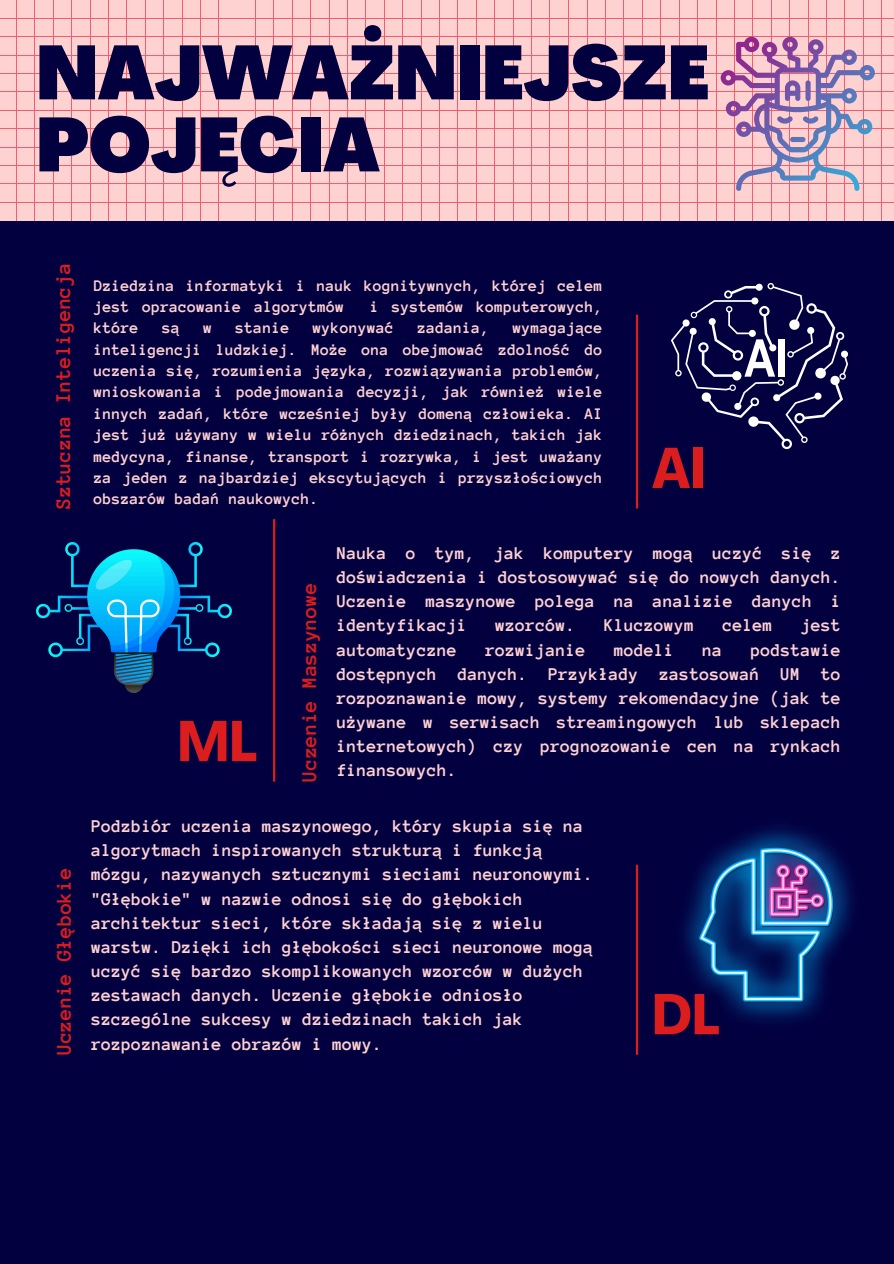
<style>
.page{position:relative;width:894px;height:1264px;background:#fff}
.page>*{position:absolute;margin:0;border:0;box-sizing:border-box;transform-origin:0 0}
.t1{font:900 condensed 75px/72px "Agrandir";color:#030040}
.t2{font:700 condensed 56.55px "Agrandir";color:#db1d1d}
.t3{font:700 21.45px "Anonymous Pro";color:#db1d1d}
.t4{font:700 18.45px/24.2px "Anonymous Pro";color:#ffd2d2;text-align:justify}
.t5{font:700 16.5px/21.3px "Anonymous Pro";color:#ffd2d2}
</style>
<div class="page">
<div style="left:0;top:0;width:893px;height:1263px;background:#030040"></div>
<div style="left:568px;top:0;width:325px;height:221px;background:#ffd2d2"></div>
<hr style="left:587px;top:0;width:1px;height:221px;background:#f35c71">
<hr style="left:605px;top:0;width:1px;height:221px;background:#f35c71">
<hr style="left:623px;top:0;width:1px;height:221px;background:#f35c71">
<hr style="left:642px;top:0;width:1px;height:221px;background:#f35c71">
<hr style="left:660px;top:0;width:1px;height:221px;background:#f35c71">
<hr style="left:678px;top:0;width:1px;height:221px;background:#f35c71">
<hr style="left:697px;top:0;width:1px;height:221px;background:#f35c71">
<hr style="left:715px;top:0;width:1px;height:221px;background:#f35c71">
<hr style="left:734px;top:0;width:1px;height:221px;background:#f35c71">
<hr style="left:752px;top:0;width:1px;height:221px;background:#f35c71">
<hr style="left:770px;top:0;width:1px;height:221px;background:#f35c71">
<hr style="left:789px;top:0;width:1px;height:221px;background:#f35c71">
<hr style="left:807px;top:0;width:1px;height:221px;background:#f35c71">
<hr style="left:826px;top:0;width:1px;height:221px;background:#f35c71">
<hr style="left:844px;top:0;width:1px;height:221px;background:#f35c71">
<hr style="left:862px;top:0;width:1px;height:221px;background:#f35c71">
<hr style="left:881px;top:0;width:1px;height:221px;background:#f35c71">
<hr style="left:568px;top:0;width:325px;height:1px;background:#f35c71">
<hr style="left:568px;top:18px;width:325px;height:1px;background:#f35c71">
<hr style="left:568px;top:37px;width:325px;height:1px;background:#f35c71">
<hr style="left:568px;top:55px;width:325px;height:1px;background:#f35c71">
<hr style="left:568px;top:73px;width:325px;height:1px;background:#f35c71">
<hr style="left:568px;top:92px;width:325px;height:1px;background:#f35c71">
<hr style="left:568px;top:110px;width:325px;height:1px;background:#f35c71">
<hr style="left:568px;top:128px;width:325px;height:1px;background:#f35c71">
<hr style="left:568px;top:147px;width:325px;height:1px;background:#f35c71">
<hr style="left:568px;top:165px;width:325px;height:1px;background:#f35c71">
<hr style="left:568px;top:184px;width:325px;height:1px;background:#f35c71">
<hr style="left:568px;top:202px;width:325px;height:1px;background:#f35c71">
<div style="left:219px;top:0;width:367px;height:221px;background:#ffd2d2"></div>
<hr style="left:237px;top:0;width:1px;height:221px;background:#f35c71">
<hr style="left:255px;top:0;width:1px;height:221px;background:#f35c71">
<hr style="left:274px;top:0;width:1px;height:221px;background:#f35c71">
<hr style="left:292px;top:0;width:1px;height:221px;background:#f35c71">
<hr style="left:310px;top:0;width:1px;height:221px;background:#f35c71">
<hr style="left:329px;top:0;width:1px;height:221px;background:#f35c71">
<hr style="left:347px;top:0;width:1px;height:221px;background:#f35c71">
<hr style="left:365px;top:0;width:1px;height:221px;background:#f35c71">
<hr style="left:384px;top:0;width:1px;height:221px;background:#f35c71">
<hr style="left:402px;top:0;width:1px;height:221px;background:#f35c71">
<hr style="left:421px;top:0;width:1px;height:221px;background:#f35c71">
<hr style="left:439px;top:0;width:1px;height:221px;background:#f35c71">
<hr style="left:457px;top:0;width:1px;height:221px;background:#f35c71">
<hr style="left:476px;top:0;width:1px;height:221px;background:#f35c71">
<hr style="left:494px;top:0;width:1px;height:221px;background:#f35c71">
<hr style="left:513px;top:0;width:1px;height:221px;background:#f35c71">
<hr style="left:531px;top:0;width:1px;height:221px;background:#f35c71">
<hr style="left:549px;top:0;width:1px;height:221px;background:#f35c71">
<hr style="left:568px;top:0;width:1px;height:221px;background:#f35c71">
<hr style="left:219px;top:0;width:367px;height:1px;background:#f35c71">
<hr style="left:219px;top:18px;width:367px;height:1px;background:#f35c71">
<hr style="left:219px;top:37px;width:367px;height:1px;background:#f35c71">
<hr style="left:219px;top:55px;width:367px;height:1px;background:#f35c71">
<hr style="left:219px;top:73px;width:367px;height:1px;background:#f35c71">
<hr style="left:219px;top:92px;width:367px;height:1px;background:#f35c71">
<hr style="left:219px;top:110px;width:367px;height:1px;background:#f35c71">
<hr style="left:219px;top:128px;width:367px;height:1px;background:#f35c71">
<hr style="left:219px;top:147px;width:367px;height:1px;background:#f35c71">
<hr style="left:219px;top:165px;width:367px;height:1px;background:#f35c71">
<hr style="left:219px;top:184px;width:367px;height:1px;background:#f35c71">
<hr style="left:219px;top:202px;width:367px;height:1px;background:#f35c71">
<div style="left:0;top:0;width:237px;height:221px;background:#ffd2d2"></div>
<hr style="left:16px;top:0;width:1px;height:221px;background:#f35c71">
<hr style="left:35px;top:0;width:1px;height:221px;background:#f35c71">
<hr style="left:53px;top:0;width:1px;height:221px;background:#f35c71">
<hr style="left:71px;top:0;width:1px;height:221px;background:#f35c71">
<hr style="left:90px;top:0;width:1px;height:221px;background:#f35c71">
<hr style="left:108px;top:0;width:1px;height:221px;background:#f35c71">
<hr style="left:127px;top:0;width:1px;height:221px;background:#f35c71">
<hr style="left:145px;top:0;width:1px;height:221px;background:#f35c71">
<hr style="left:163px;top:0;width:1px;height:221px;background:#f35c71">
<hr style="left:182px;top:0;width:1px;height:221px;background:#f35c71">
<hr style="left:200px;top:0;width:1px;height:221px;background:#f35c71">
<hr style="left:219px;top:0;width:1px;height:221px;background:#f35c71">
<hr style="left:0;top:0;width:237px;height:1px;background:#f35c71">
<hr style="left:0;top:18px;width:237px;height:1px;background:#f35c71">
<hr style="left:0;top:37px;width:237px;height:1px;background:#f35c71">
<hr style="left:0;top:55px;width:237px;height:1px;background:#f35c71">
<hr style="left:0;top:73px;width:237px;height:1px;background:#f35c71">
<hr style="left:0;top:92px;width:237px;height:1px;background:#f35c71">
<hr style="left:0;top:110px;width:237px;height:1px;background:#f35c71">
<hr style="left:0;top:128px;width:237px;height:1px;background:#f35c71">
<hr style="left:0;top:147px;width:237px;height:1px;background:#f35c71">
<hr style="left:0;top:165px;width:237px;height:1px;background:#f35c71">
<hr style="left:0;top:184px;width:237px;height:1px;background:#f35c71">
<hr style="left:0;top:202px;width:237px;height:1px;background:#f35c71">
<hr style="left:273px;top:520px;width:2px;height:260px;background:#db1d1d">
<hr style="left:635px;top:865px;width:3px;height:188px;background:#db1d1d">
<hr style="left:635px;top:315px;width:3px;height:192px;background:#db1d1d">
<svg style="left:720px;top:37px;width:154px;height:154px"></svg>
<svg style="left:789px;top:137px;width:16px;height:5px"></svg>
<svg style="left:671px;top:283px;width:177px;height:166px"></svg>
<div style="left:778px;top:339px;width:6px;height:37px;background:#fff"></div>
<img style="left:36px;top:543px;width:195px;height:149px">
<img style="left:684px;top:828px;width:168px;height:192px">
<p class="t1" style="left:36px;top:45px;width:674px">NAJWAŻNIEJSZE<br>POJĘCIA</p>
<h3 class="t3" style="left:53px;top:509px;width:248px;rotate:-90deg">Sztuczna Inteligencja</h3>
<p class="t3" style="left:53px;top:1055px;width:189px;rotate:-90deg">Uczenie Głębokie</p>
<h2 class="t5" style="left:94px;top:275px;width:510px">Dziedzina informatyki i nauk kognitywnych, której celem jest opracowanie algorytmów</h2>
<h2 class="t5" style="left:370px;top:296px;width:234px">i systemów komputerowych,</h2>
<h2 class="t5" style="left:94px;top:317px;width:46px">które</h2>
<h2 class="t5" style="left:162px;top:317px;width:19px">są</h2>
<h2 class="t5" style="left:203px;top:317px;width:10px">w</h2>
<h2 class="t5" style="left:235px;top:317px;width:55px">stanie</h2>
<h2 class="t5" style="left:313px;top:317px;width:82px">wykonywać</h2>
<h2 class="t5" style="left:417px;top:317px;width:73px">zadania,</h2>
<h2 class="t5" style="left:94px;top:317px;width:510px;text-align:justify;text-indent:419px">wymagające inteligencji ludzkiej. Może ona obejmować zdolność do uczenia się, rozumienia języka, rozwiązywania problemów, wnioskowania i podejmowania decyzji, jak również wiele innych zadań, które wcześniej były domeną człowieka. AI jest już używany w wielu różnych dziedzinach, takich jak medycyna, finanse, transport i rozrywka, i jest uważany za jeden z najbardziej ekscytujących i przyszłościowych</h2>
<h2 class="t5" style="left:94px;top:488px;width:227px">obszarów badań naukowych.</h2>
<h3 class="t2" style="left:651px;top:445px;width:55px">AI</h3>
<p class="t4" style="left:336px;top:541px;width:506px">Nauka o tym, jak komputery mogą uczyć się z doświadczenia i dostosowywać się do nowych danych.<br>Uczenie maszynowe polega na analizie danych i identyfikacji</p>
<p class="t3" style="left:298px;top:782px;width:201px;rotate:-90deg">Uczenie Maszynowe</p>
<p class="t4" style="left:495px;top:613px;width:82px">wzorców.</p>
<p class="t4" style="left:604px;top:613px;width:92px">Kluczowym</p>
<p class="t4" style="left:722px;top:613px;width:52px">celem</p>
<p class="t4" style="left:800px;top:613px;width:42px">jest</p>
<p class="t4" style="left:336px;top:637px;width:122px">automatyczne</p>
<p class="t4" style="left:485px;top:637px;width:102px">rozwijanie</p>
<p class="t4" style="left:614px;top:637px;width:62px">modeli</p>
<p class="t4" style="left:702px;top:637px;width:22px">na</p>
<p class="t4" style="left:336px;top:637px;width:506px;text-indent:414px">podstawie dostępnych danych. Przykłady zastosowań UM to rozpoznawanie mowy, systemy rekomendacyjne (jak te używane w serwisach streamingowych lub sklepach internetowych) czy prognozowanie cen na rynkach</p>
<h1 class="t2" style="left:177px;top:718px;width:81px">ML</h1>
<p class="t4" style="left:336px;top:758px;width:122px">finansowych.</p>
<h2 class="t4" style="left:91px;top:814px;width:503px;text-align:left">Podzbiór uczenia maszynowego, który skupia się na algorytmach inspirowanych strukturą i funkcją mózgu, nazywanych sztucznymi sieciami neuronowymi. "Głębokie" w nazwie odnosi się do głębokich architektur sieci, które składają się z wielu warstw. Dzięki ich głębokości sieci neuronowe mogą uczyć się bardzo skomplikowanych wzorców w dużych zestawach danych. Uczenie głębokie odniosło szczególne sukcesy w dziedzinach takich jak</h2>
<p class="t2" style="left:651px;top:991px;width:69px">DL</p>
<h2 class="t4" style="left:91px;top:1031px;width:292px">rozpoznawanie obrazów i mowy.</h2>
</div>
